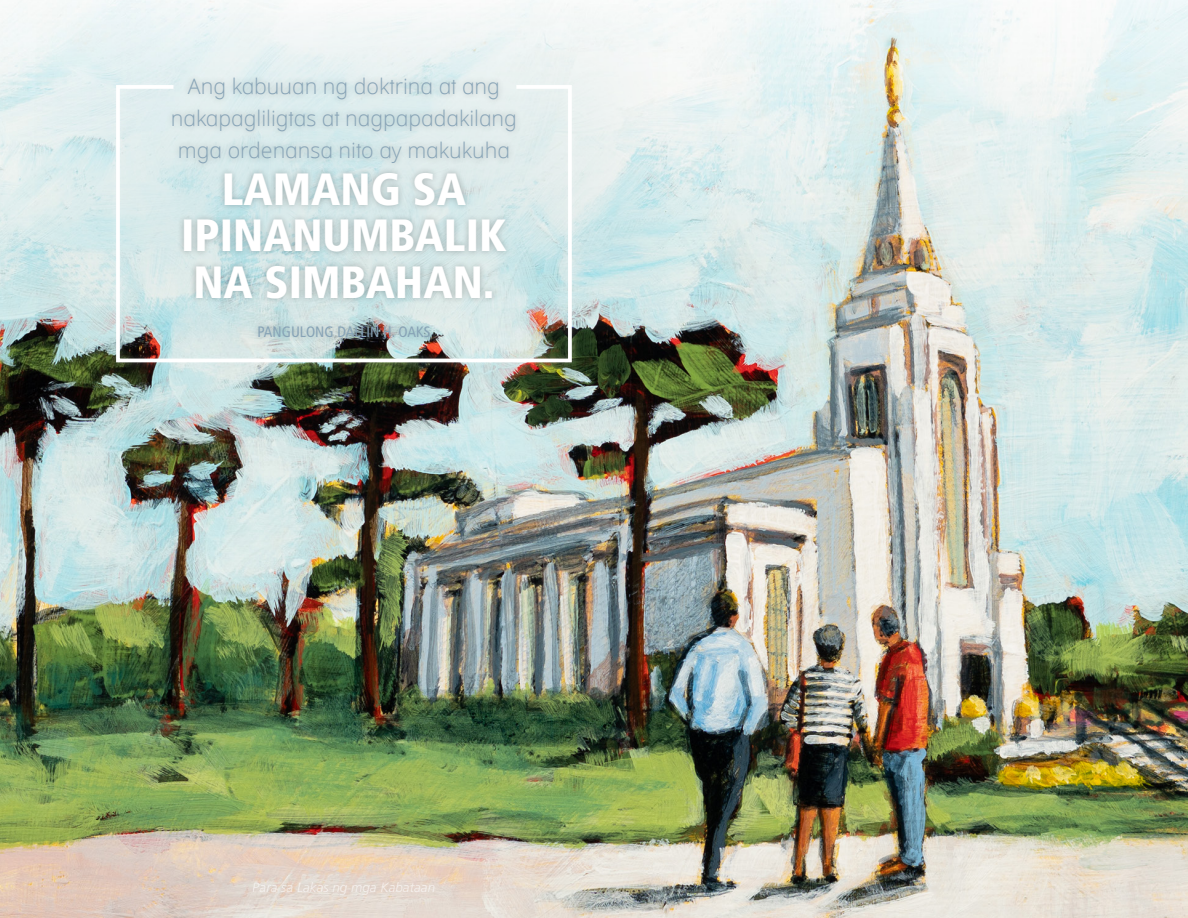
<style>
.page{position:relative;width:1188px;height:918px;background:#fff}
.page>*{position:absolute;margin:0;border:0;box-sizing:border-box;transform-origin:0 0}
.artcl5_p1_figure_ima{font:900 condensed 45.15px/46.5px "Frutigerlds Lat";color:#fff;text-align:center}
.artcl5_p1_figure_ima-2{font:300 21.45px/32.1px "Dots Solidlds Lat";color:#87a3b6;text-align:center}
.artcl5_p1_figure_ima-3{font:condensed 15px "Frutigerlds Lat";color:#87a3b6}
.t1{font:italic 300 13.5px "Frutigerlds Lat";color:#fff}
</style>
<div class="page">
<img style="left:0;top:0;width:1188px;height:918px">
<svg style="left:33px;top:2px;width:635px;height:336px"></svg>
<div style="left:110px;top:79px;width:469px;height:290px;background:#fff;opacity:.25"></div>
<svg style="left:114px;top:83px;width:460px;height:281px;background:#ccd8d7"></svg>
<div style="left:166px;top:71px;width:356px;height:273px;background:#000;opacity:.25"></div>
<p class="artcl5_p1_figure_ima-2" style="left:171px;top:70px;width:348px">Ang kabuuan ng doktrina at ang nakapagliligtas at nagpapadakilang mga ordenansa nito ay makukuha</p>
<p class="artcl5_p1_figure_ima" style="left:181px;top:165px;width:327px">LAMANG SA<br>IPINANUMBALIK<br>NA SIMBAHAN.</p>
<p class="artcl5_p1_figure_ima-3" style="left:257px;top:320px;width:175px">PANGULONG DALLIN H. OAKS</p>
<p class="t1" style="left:253px;top:878px;width:184px">Para sa Lakas ng mga Kabataan</p>
</div>
